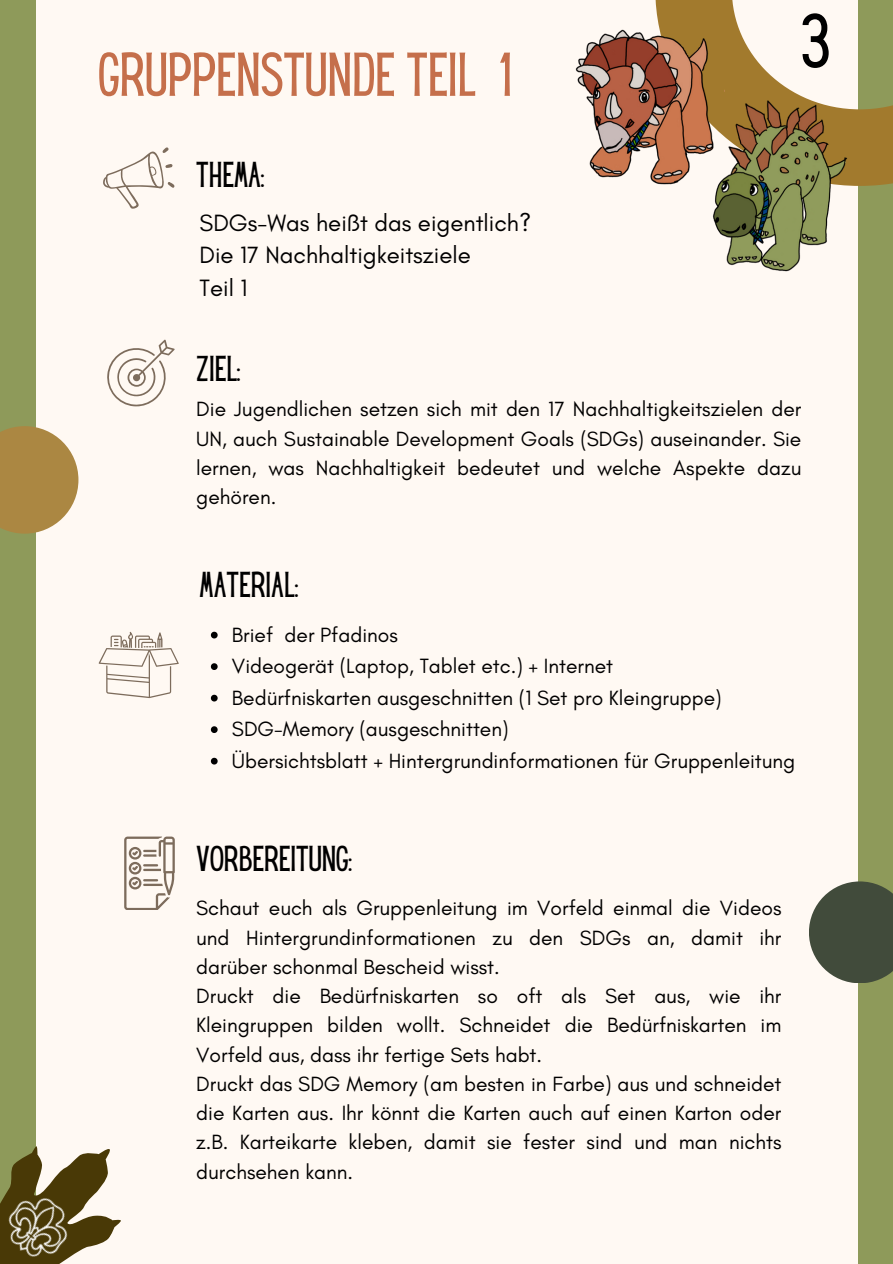
<style>
.page{position:relative;width:893px;height:1264px;background:#fff}
.page>*{position:absolute;margin:0;border:0;box-sizing:border-box;transform-origin:0 0}
.t1{font:68.25px "Hey Gotcha";color:#000}
.t2{font:54px "Hey Gotcha";color:#c56f4b}
.t3{font:31.5px "Hey Gotcha";color:#000}
.t4{font:24px "Glacial Indifference";color:#000}
.t5{font:21px/29.2px "Glacial Indifference";color:#000;text-align:justify}
</style>
<div class="page">
<div style="left:0;top:0;width:892px;height:1263px;background:#8e9a5a"></div>
<div style="left:36px;top:0;width:821px;height:1263px;background:#fff9f3"></div>
<svg style="left:18px;top:1146px;width:103px;height:97px"></svg>
<img style="left:0;top:1161px;width:102px;height:102px">
<svg style="left:655px;top:0;width:237px;height:185px"></svg>
<img style="left:575px;top:29px;width:149px;height:156px">
<img style="left:696px;top:98px;width:175px;height:176px">
<svg style="left:0;top:426px;width:78px;height:107px;background:#b5965a"></svg>
<svg style="left:809px;top:881px;width:83px;height:102px"></svg>
<svg style="left:103px;top:147px;width:72px;height:62px"></svg>
<svg style="left:99px;top:631px;width:79px;height:67px"></svg>
<svg style="left:124px;top:836px;width:51px;height:73px"></svg>
<svg style="left:107px;top:339px;width:68px;height:67px"></svg>
<svg style="left:211px;top:631px;width:7px;height:7px"></svg>
<svg style="left:211px;top:663px;width:7px;height:7px"></svg>
<svg style="left:211px;top:694px;width:7px;height:7px"></svg>
<svg style="left:211px;top:726px;width:7px;height:7px"></svg>
<svg style="left:211px;top:757px;width:7px;height:7px"></svg>
<p class="t2" style="left:98px;top:53px;width:414px">GRUPPENSTUNDE TEIL 1</p>
<p class="t3" style="left:196px;top:161px;width:69px">THEMA:</p>
<p class="t4" style="left:199px;top:208px;width:333px">SDGs-Was heißt das eigentlich?</p>
<p class="t4" style="left:199px;top:240px;width:273px">Die 17 Nachhaltigkeitsziele</p>
<p class="t4" style="left:199px;top:273px;width:49px">Teil 1</p>
<p class="t1" style="left:801px;top:13px;width:30px">3</p>
<p class="t3" style="left:196px;top:356px;width:45px">ZIEL:</p>
<p class="t5" style="left:196px;top:394px;width:606px">Die Jugendlichen setzen sich mit den 17 Nachhaltigkeitszielen der UN, auch Sustainable Development Goals (SDGs) auseinander. Sie lernen, was Nachhaltigkeit bedeutet und welche Aspekte dazu gehören.</p>
<p class="t3" style="left:199px;top:571px;width:100px">MATERIAL:</p>
<p class="t5" style="left:232px;top:620px;width:167px">Brief der Pfadinos</p>
<p class="t5" style="left:232px;top:651px;width:382px">Videogerät (Laptop, Tablet etc.) + Internet</p>
<p class="t5" style="left:232px;top:683px;width:491px">Bedürfniskarten ausgeschnitten (1 Set pro Kleingruppe)</p>
<p class="t5" style="left:232px;top:714px;width:278px">SDG-Memory (ausgeschnitten)</p>
<p class="t5" style="left:232px;top:746px;width:565px">Übersichtsblatt + Hintergrundinformationen für Gruppenleitung</p>
<p class="t3" style="left:196px;top:845px;width:157px">VORBEREITUNG:</p>
<p class="t5" style="left:196px;top:893px;width:586px">Schaut euch als Gruppenleitung im Vorfeld einmal die Videos und Hintergrundinformationen zu den SDGs an, damit ihr darüber schonmal Bescheid wisst.</p>
<p class="t5" style="left:196px;top:981px;width:586px">Druckt die Bedürfniskarten so oft als Set aus, wie ihr Kleingruppen bilden wollt. Schneidet die Bedürfniskarten im Vorfeld aus, dass ihr fertige Sets habt.</p>
<p class="t5" style="left:196px;top:1068px;width:586px">Druckt das SDG Memory (am besten in Farbe) aus und schneidet die Karten aus. Ihr könnt die Karten auch auf einen Karton oder z.B. Karteikarte kleben, damit sie fester sind und man nichts durchsehen kann.</p>
</div>
